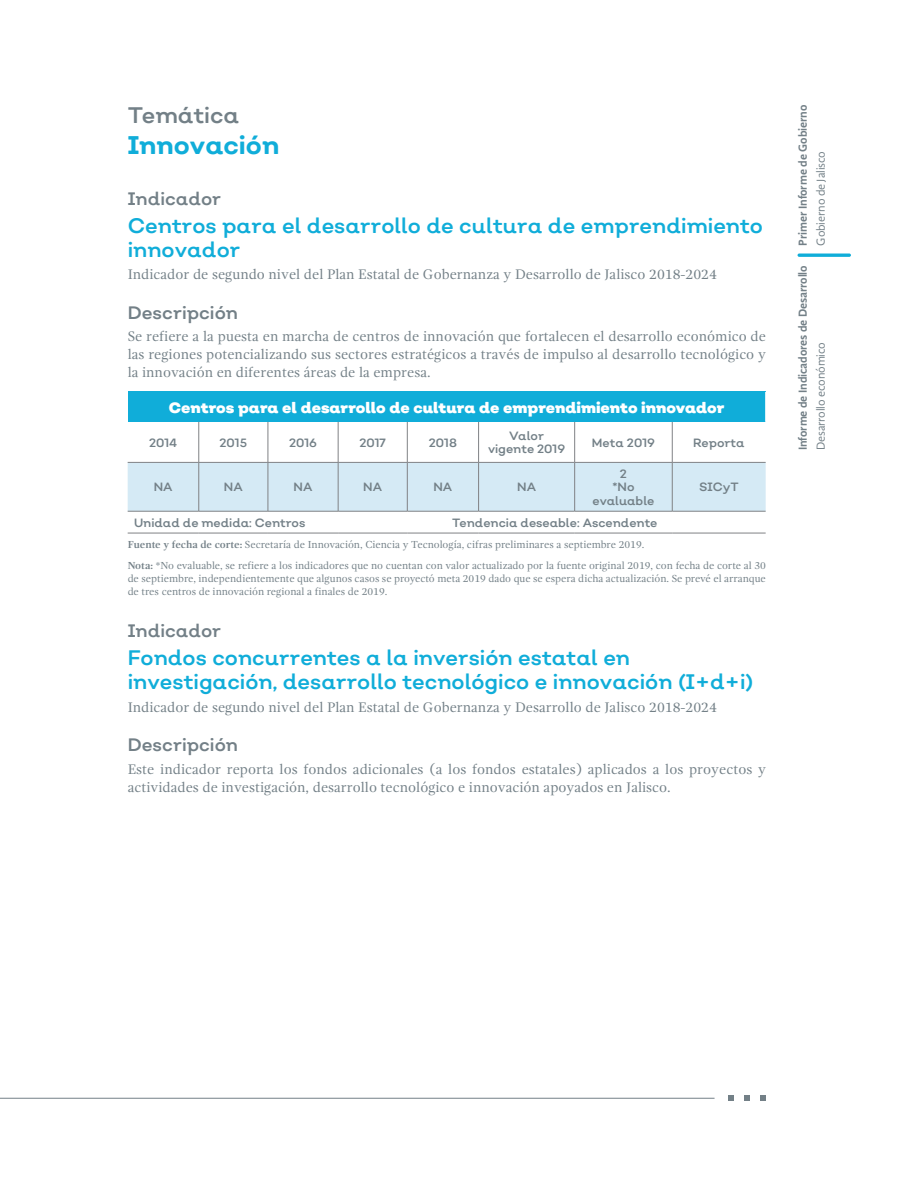
<style>
.page{position:relative;width:915px;height:1191px;background:#fff}
.page>*{position:absolute;margin:0;border:0;box-sizing:border-box;transform-origin:0 0}
.TITULO_DE_Programa{font:700 25.5px "Nutmeg";color:#10add9}
.Programa{font:22.5px "Nutmeg";color:#738087}
.TITULO_DE_INDICADOR{font:21px/24px "Nutmeg";color:#10add9}
.Indicador-Descripcio{font:18px "Nutmeg";color:#738087}
.Cabeza_Tabla{font:900 15px "Nutmeg";color:#fff}
.CUERPO_DE_TEXTO_GENE{font:14.25px/18px "Gandhi Serif";color:#738087;text-align:justify}
.Texto_Tabla{font:12px/13.5px "Nutmeg";color:#738087;text-align:center}
.t1{font:700 12px "Gandhi Sans";letter-spacing:-.01em;color:#738087}
.t2{font:12px "Gandhi Sans";letter-spacing:-.01em;color:#738087}
.FuenteNota{font:10.5px/12.6px "Gandhi Serif";color:#738087;text-align:justify}
.s1{font-weight:700}
</style>
<div class="page">
<svg style="left:728px;top:1095px;width:5px;height:5px"></svg>
<svg style="left:744px;top:1095px;width:5px;height:5px"></svg>
<svg style="left:760px;top:1095px;width:5px;height:5px"></svg>
<svg style="left:797px;top:253px;width:53px;height:4px"></svg>
<hr style="left:0;top:1097px;width:714px;height:1px;background:#738087">
<div style="left:128px;top:392px;width:637px;height:30px;background:#10add9"></div>
<div style="left:128px;top:463px;width:637px;height:48px;background:#d5eaf5"></div>
<hr style="left:198px;top:422px;width:1px;height:40px;background:#808285">
<hr style="left:267px;top:422px;width:1px;height:40px;background:#808285">
<hr style="left:338px;top:422px;width:1px;height:40px;background:#808285">
<hr style="left:407px;top:422px;width:1px;height:40px;background:#808285">
<hr style="left:478px;top:422px;width:1px;height:40px;background:#808285">
<hr style="left:574px;top:422px;width:1px;height:40px;background:#808285">
<hr style="left:671px;top:422px;width:1px;height:40px;background:#808285">
<hr style="left:128px;top:462px;width:71px;height:1px;background:#808285">
<hr style="left:199px;top:462px;width:69px;height:1px;background:#808285">
<hr style="left:198px;top:462px;width:1px;height:49px;background:#808285">
<hr style="left:268px;top:462px;width:70px;height:1px;background:#808285">
<hr style="left:267px;top:462px;width:1px;height:49px;background:#808285">
<hr style="left:338px;top:462px;width:69px;height:1px;background:#808285">
<hr style="left:338px;top:462px;width:1px;height:49px;background:#808285">
<hr style="left:407px;top:462px;width:71px;height:1px;background:#808285">
<hr style="left:407px;top:462px;width:1px;height:49px;background:#808285">
<hr style="left:478px;top:462px;width:96px;height:1px;background:#808285">
<hr style="left:478px;top:462px;width:1px;height:49px;background:#808285">
<hr style="left:574px;top:462px;width:98px;height:1px;background:#808285">
<hr style="left:574px;top:462px;width:1px;height:49px;background:#808285">
<hr style="left:672px;top:462px;width:93px;height:1px;background:#808285">
<hr style="left:671px;top:462px;width:1px;height:49px;background:#808285">
<hr style="left:128px;top:511px;width:71px;height:1px;background:#808285">
<hr style="left:199px;top:511px;width:69px;height:1px;background:#808285">
<hr style="left:268px;top:511px;width:70px;height:1px;background:#808285">
<hr style="left:338px;top:511px;width:69px;height:1px;background:#808285">
<hr style="left:407px;top:511px;width:71px;height:1px;background:#808285">
<hr style="left:478px;top:511px;width:96px;height:1px;background:#808285">
<hr style="left:574px;top:511px;width:98px;height:1px;background:#808285">
<hr style="left:672px;top:511px;width:93px;height:1px;background:#808285">
<hr style="left:128px;top:533px;width:71px;height:1px;background:#808285">
<hr style="left:199px;top:533px;width:69px;height:1px;background:#808285">
<hr style="left:268px;top:533px;width:70px;height:1px;background:#808285">
<hr style="left:338px;top:533px;width:69px;height:1px;background:#808285">
<hr style="left:407px;top:533px;width:71px;height:1px;background:#808285">
<hr style="left:478px;top:533px;width:96px;height:1px;background:#808285">
<hr style="left:574px;top:533px;width:98px;height:1px;background:#808285">
<hr style="left:672px;top:533px;width:93px;height:1px;background:#808285">
<p class="Programa" style="left:128px;top:101px;width:113px">Temática</p>
<p class="TITULO_DE_Programa" style="left:128px;top:128px;width:153px">Innovación</p>
<p class="Indicador-Descripcio" style="left:128px;top:187px;width:95px">Indicador</p>
<p class="TITULO_DE_INDICADOR" style="left:128px;top:213px;width:636px">Centros para el desarrollo de cultura de emprendimiento innovador</p>
<p class="CUERPO_DE_TEXTO_GENE" style="left:128px;top:266px;width:590px">Indicador de segundo nivel del Plan Estatal de Gobernanza y Desarrollo de Jalisco 2018-2024</p>
<p class="Indicador-Descripcio" style="left:128px;top:301px;width:112px">Descripción</p>
<p class="CUERPO_DE_TEXTO_GENE" style="left:128px;top:327px;width:639px">Se refiere a la puesta en marcha de centros de innovación que fortalecen el desarrollo económico de las regiones potencializando sus sectores estratégicos a través de impulso al desarrollo tecnológico y la innovación en diferentes áreas de la empresa.</p>
<p class="Cabeza_Tabla" style="left:169px;top:397px;width:557px">Centros para el desarrollo de cultura de emprendimiento innovador</p>
<p class="Texto_Tabla" style="left:149px;top:435px;width:30px">2014</p>
<p class="Texto_Tabla" style="left:219px;top:435px;width:29px">2015</p>
<p class="Texto_Tabla" style="left:289px;top:435px;width:29px">2016</p>
<p class="Texto_Tabla" style="left:359px;top:435px;width:28px">2017</p>
<p class="Texto_Tabla" style="left:428px;top:435px;width:30px">2018</p>
<p class="Texto_Tabla" style="left:488px;top:429px;width:79px">Valor vigente 2019</p>
<p class="Texto_Tabla" style="left:591px;top:435px;width:64px">Meta 2019</p>
<p class="Texto_Tabla" style="left:693px;top:435px;width:53px">Reporta</p>
<p class="Texto_Tabla" style="left:154px;top:480px;width:20px">NA</p>
<p class="Texto_Tabla" style="left:224px;top:480px;width:20px">NA</p>
<p class="Texto_Tabla" style="left:293px;top:480px;width:20px">NA</p>
<p class="Texto_Tabla" style="left:363px;top:480px;width:20px">NA</p>
<p class="Texto_Tabla" style="left:433px;top:480px;width:20px">NA</p>
<p class="Texto_Tabla" style="left:517px;top:480px;width:20px">NA</p>
<p class="Texto_Tabla" style="left:619px;top:466px;width:9px">2</p>
<p class="Texto_Tabla" style="left:592px;top:480px;width:63px">*No evaluable</p>
<p class="Texto_Tabla" style="left:699px;top:480px;width:41px">SICyT</p>
<p class="Texto_Tabla" style="left:134px;top:515px;width:173px">Unidad de medida: Centros</p>
<p class="Texto_Tabla" style="left:452px;top:515px;width:207px">Tendencia deseable: Ascendente</p>
<p class="FuenteNota" style="left:128px;top:538px;width:518px"><span class="s1">Fuente y fecha de corte:</span> Secretaría de Innovación, Ciencia y Tecnología, cifras preliminares a septiembre 2019.</p>
<p class="FuenteNota" style="left:128px;top:559px;width:639px"><span class="s1">Nota:</span> *No evaluable, se refiere a los indicadores que no cuentan con valor actualizado por la fuente original 2019, con fecha de corte al 30 de septiembre, independientemente que algunos casos se proyectó meta 2019 dado que se espera dicha actualización. Se prevé el arranque de tres centros de innovación regional a finales de 2019.</p>
<p class="Indicador-Descripcio" style="left:128px;top:619px;width:95px">Indicador</p>
<p class="TITULO_DE_INDICADOR" style="left:128px;top:645px;width:627px">Fondos concurrentes a la inversión estatal en investigación, desarrollo tecnológico e innovación (I+d+i)</p>
<p class="CUERPO_DE_TEXTO_GENE" style="left:128px;top:698px;width:590px">Indicador de segundo nivel del Plan Estatal de Gobernanza y Desarrollo de Jalisco 2018-2024</p>
<p class="Indicador-Descripcio" style="left:128px;top:733px;width:112px">Descripción</p>
<p class="CUERPO_DE_TEXTO_GENE" style="left:128px;top:759px;width:639px">Este indicador reporta los fondos adicionales (a los fondos estatales) aplicados a los proyectos y actividades de investigación, desarrollo tecnológico e innovación apoyados en Jalisco.</p>
<p class="t1" style="left:795px;top:245px;width:142px;rotate:-90deg">Primer Informe de Gobierno</p>
<p class="t1" style="left:795px;top:450px;width:186px;rotate:-90deg">Informe de Indicadores de Desarrollo</p>
<p class="t2" style="left:813px;top:245px;width:96px;rotate:-90deg">Gobierno de Jalisco</p>
<p class="t2" style="left:813px;top:450px;width:109px;rotate:-90deg">Desarrollo económico</p>
</div>
